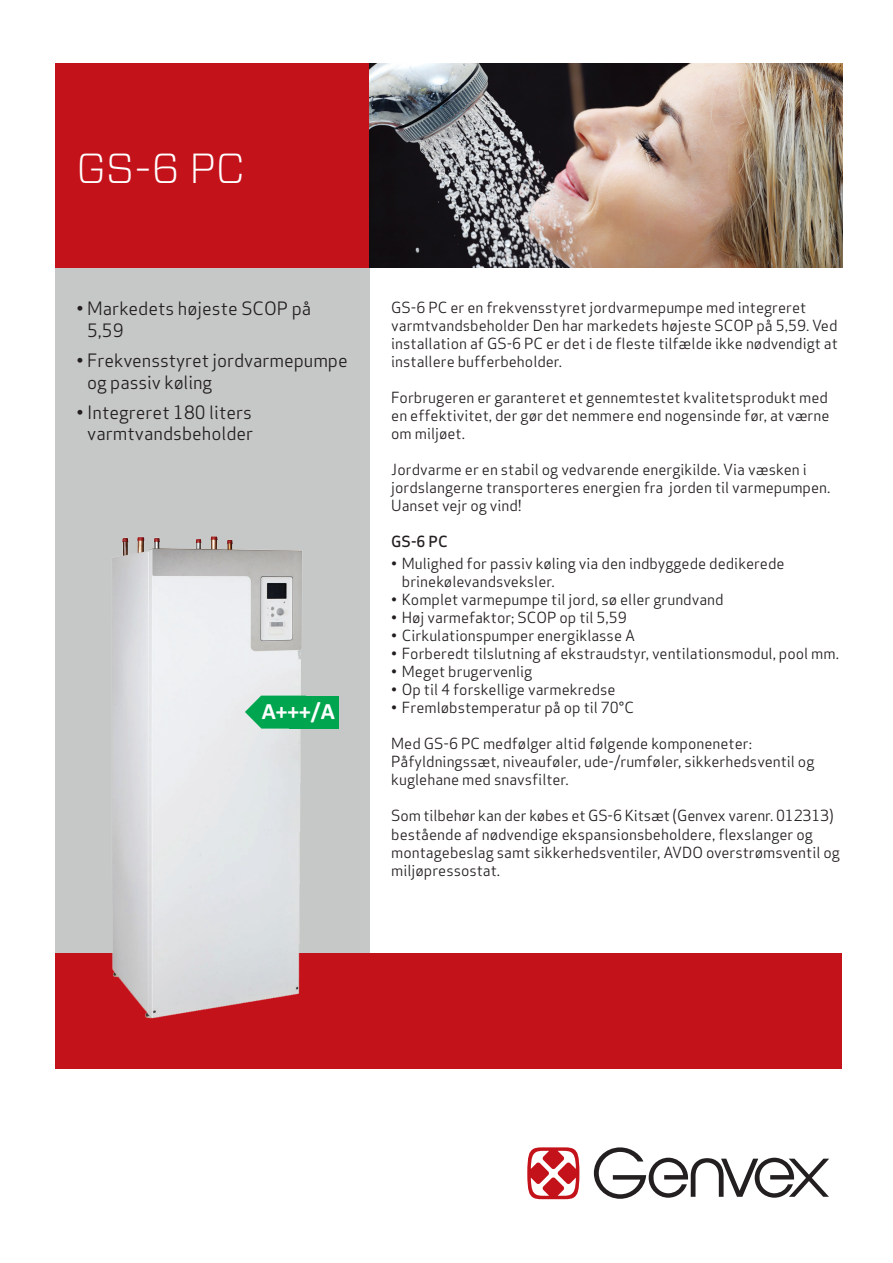
<style>
.page{position:relative;width:893px;height:1263px;background:#fff}
.page>*{position:absolute;margin:0;border:0;box-sizing:border-box;transform-origin:0 0}
.Produktnavn_-_Vitess{font:300 42px "Vitesse Sans";color:#fff}
.t1{font:700 23.4px "Calibri";color:#fff}
.t2{font:18px/21.6px "Apex Sans";color:#231f20}
.Bullet_-_Vare_enskab{font:15px/18px "Apex Sans";color:#231f20}
.brød_10pt{font:500 15px "Apex Sans";color:#231f20}
</style>
<div class="page">
<svg style="left:527px;top:1147px;width:52px;height:52px"></svg>
<svg style="left:594px;top:1147px;width:235px;height:52px"></svg>
<div style="left:55px;top:268px;width:315px;height:686px;background:#c6c8c8"></div>
<div style="left:55px;top:954px;width:787px;height:115px;background:#c4121a"></div>
<div style="left:55px;top:64px;width:315px;height:204px;background:#c4121a"></div>
<img style="left:370px;top:64px;width:472px;height:204px">
<img style="left:88px;top:536px;width:249px;height:483px">
<svg style="left:245px;top:696px;width:61px;height:33px"></svg>
<div style="left:289px;top:696px;width:50px;height:32px;background:#00a54f"></div>
<p class="Produktnavn_-_Vitess" style="left:77px;top:139px;width:169px">GS-6 PC</p>
<p class="t2" style="left:87px;top:296px;width:226px;text-indent:-11px">• Markedets højeste SCOP på<br>5,59</p>
<p class="t2" style="left:87px;top:348px;width:262px;text-indent:-11px">• Frekvensstyret jordvarmepumpe og passiv køling</p>
<p class="t2" style="left:77px;top:400px;width:178px;text-align:center">• Integreret 180 liters varmtvandsbeholder</p>
<p class="t1" style="left:262px;top:695px;width:75px">A+++/A</p>
<p class="Bullet_-_Vare_enskab" style="left:391px;top:297px;width:448px">GS-6 PC er en frekvensstyret jordvarmepumpe med integreret varmtvandsbeholder Den har markedets højeste SCOP på 5,59. Ved installation af GS-6 PC er det i de fleste tilfælde ikke nødvendigt at installere bufferbeholder.</p>
<p class="Bullet_-_Vare_enskab" style="left:391px;top:387px;width:440px;text-align:justify">Forbrugeren er garanteret et gennemtestet kvalitetsprodukt med en effektivitet, der gør det nemmere end nogensinde før, at værne om miljøet.</p>
<p class="Bullet_-_Vare_enskab" style="left:391px;top:459px;width:441px">Jordvarme er en stabil og vedvarende energikilde. Via væsken i jordslangerne transporteres energien fra jorden til varmepumpen.<br>Uanset vejr og vind!</p>
<p class="brød_10pt" style="left:391px;top:528px;width:58px">GS-6 PC</p>
<p class="Bullet_-_Vare_enskab" style="left:402px;top:553px;width:384px;text-indent:-11px">• Mulighed for passiv køling via den indbyggede dedikerede brinekølevandsveksler.</p>
<p class="Bullet_-_Vare_enskab" style="left:391px;top:589px;width:334px">• Komplet varmepumpe til jord, sø eller grundvand</p>
<p class="Bullet_-_Vare_enskab" style="left:391px;top:607px;width:237px">• Høj varmefaktor; SCOP op til 5,59</p>
<p class="Bullet_-_Vare_enskab" style="left:391px;top:625px;width:245px">• Cirkulationspumper energiklasse A</p>
<p class="Bullet_-_Vare_enskab" style="left:391px;top:643px;width:449px">• Forberedt tilslutning af ekstraudstyr, ventilationsmodul, pool mm.</p>
<p class="Bullet_-_Vare_enskab" style="left:391px;top:661px;width:143px">• Meget brugervenlig</p>
<p class="Bullet_-_Vare_enskab" style="left:391px;top:679px;width:226px">• Op til 4 forskellige varmekredse</p>
<p class="Bullet_-_Vare_enskab" style="left:391px;top:697px;width:244px">• Fremløbstemperatur på op til 70°C</p>
<p class="Bullet_-_Vare_enskab" style="left:391px;top:733px;width:362px">Med GS-6 PC medfølger altid følgende komponeneter:</p>
<p class="Bullet_-_Vare_enskab" style="left:391px;top:751px;width:425px">Påfyldningssæt, niveauføler, ude-/rumføler, sikkerhedsventil og kuglehane med snavsfilter.</p>
<p class="Bullet_-_Vare_enskab" style="left:391px;top:805px;width:450px">Som tilbehør kan der købes et GS-6 Kitsæt (Genvex varenr. 012313) bestående af nødvendige ekspansionsbeholdere, flexslanger og montagebeslag samt sikkerhedsventiler, AVDO overstrømsventil og miljøpressostat.</p>
</div>
